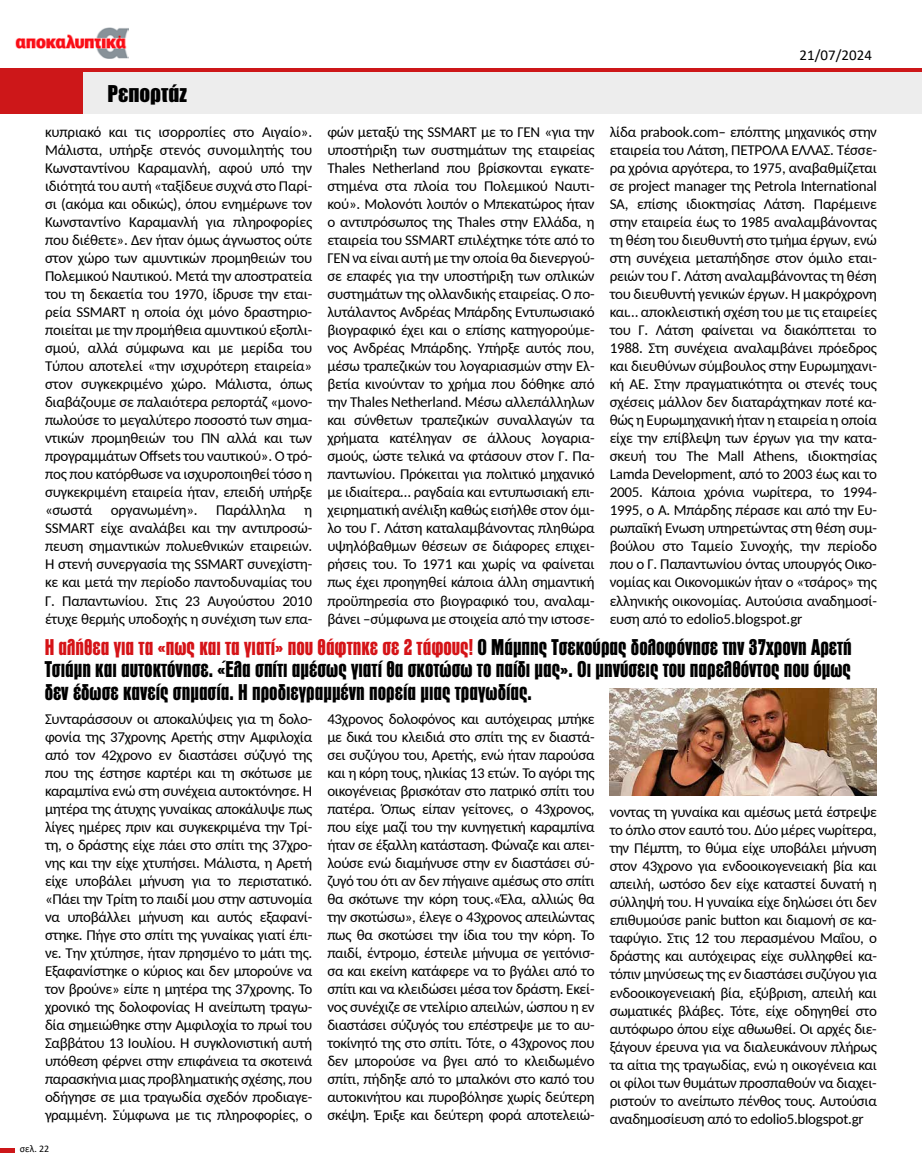
<style>
.page{position:relative;width:922px;height:1170px;background:#fff}
.page>*{position:absolute;margin:0;border:0;box-sizing:border-box;transform-origin:0 0}
.t1{font:900 22.5px "PF Fusion Sans";color:#000}
.t2{font:800 21.25px/22.5px "PF Fusion Sans";color:#000;text-align:justify}
.t3{font:15px/18px "Carlito";letter-spacing:-.02em;color:#000;text-align:justify}
.t4{font:15px "Calibri";color:#000}
.t5{font:10px "Calibri";color:#000}
.s1{color:#d51317}
</style>
<div class="page">
<div style="left:0;top:72px;width:921px;height:41px;background:#ededed"></div>
<hr style="left:0;top:68px;width:921px;height:3px;background:#cd1719">
<img style="left:15px;top:27px;width:114px;height:32px">
<svg style="left:0;top:1148px;width:15px;height:3px"></svg>
<div style="left:0;top:72px;width:83px;height:41px;background:#cd1719"></div>
<img style="left:609px;top:689px;width:266px;height:106px">
<p class="t4" style="left:799px;top:44px;width:74px">21/07/2024</p>
<h1 class="t1" style="left:108px;top:79px;width:81px">Ρεπορτάζ</h1>
<p class="t3" style="left:45px;top:122px;width:269px">κυπριακό και τις ισορροπίες στο Αιγαίο».<br>Μάλιστα, υπήρξε στενός συνομιλητής του Κωνσταντίνου Καραμανλή, αφού υπό την ιδιότητά του αυτή «ταξίδευε συχνά στο Παρί&shy;σι (ακόμα και οδικώς), όπου ενημέρωνε τον Κωνσταντίνο Καραμανλή για πληροφορίες που διέθετε». Δεν ήταν όμως άγνωστος ούτε στον χώρο των αμυντικών προμηθειών του Πολεμικού Ναυτικού. Μετά την αποστρατεία του τη δεκαετία του 1970, ίδρυσε την εται&shy;ρεία SSMART η οποία όχι μόνο δραστηριο&shy;ποιείται με την προμήθεια αμυντικού εξοπλι&shy;σμού, αλλά σύμφωνα και με μερίδα του Τύπου αποτελεί «την ισχυρότερη εταιρεία» στον συγκεκριμένο χώρο. Μάλιστα, όπως διαβάζουμε σε παλαιότερα ρεπορτάζ «μονο&shy;πωλούσε το μεγαλύτερο ποσοστό των σημα&shy;ντικών προμηθειών του ΠΝ αλλά και των προγραμμάτων Offsets του ναυτικού». Ο τρό&shy;πος που κατόρθωσε να ισχυροποιηθεί τόσο η συγκεκριμένη εταιρεία ήταν, επειδή υπήρξε «σωστά οργανωμένη». Παράλληλα η SSMART είχε αναλάβει και την αντιπροσώ&shy;πευση σημαντικών πολυεθνικών εταιρειών.<br>Η στενή συνεργασία της SSMART συνεχίστη&shy;κε και μετά την περίοδο παντοδυναμίας του Γ. Παπαντωνίου. Στις 23 Αυγούστου 2010 έτυχε θερμής υποδοχής η συνέχιση των επα-</p>
<p class="t3" style="left:327px;top:122px;width:269px">φών μεταξύ της SSMART με το ΓΕΝ «για την υποστήριξη των συστημάτων της εταιρείας Thales Netherland που βρίσκονται εγκατε&shy;στημένα στα πλοία του Πολεμικού Ναυτι&shy;κού». Μολονότι λοιπόν ο Μπεκατώρος ήταν ο αντιπρόσωπος της Thales στην Ελλάδα, η εταιρεία του SSMART επιλέχτηκε τότε από το ΓΕΝ να είναι αυτή με την οποία θα διενεργού&shy;σε επαφές για την υποστήριξη των οπλικών συστημάτων της ολλανδικής εταιρείας. Ο πο&shy;λυτάλαντος Ανδρέας Μπάρδης Εντυπωσιακό βιογραφικό έχει και ο επίσης κατηγορούμε&shy;νος Ανδρέας Μπάρδης. Υπήρξε αυτός που, μέσω τραπεζικών του λογαριασμών στην Ελ&shy;βετία κινούνταν το χρήμα που δόθηκε από την Thales Netherland. Μέσω αλλεπάλληλων και σύνθετων τραπεζικών συναλλαγών τα χρήματα κατέληγαν σε άλλους λογαρια&shy;σμούς, ώστε τελικά να φτάσουν στον Γ. Πα&shy;παντωνίου. Πρόκειται για πολιτικό μηχανικό με ιδιαίτερα… ραγδαία και εντυπωσιακή επι&shy;χειρηματική ανέλιξη καθώς εισήλθε στον όμι&shy;λο του Γ. Λάτση καταλαμβάνοντας πληθώρα υψηλόβαθμων θέσεων σε διάφορες επιχει&shy;ρήσεις του. Το 1971 και χωρίς να φαίνεται πως έχει προηγηθεί κάποια άλλη σημαντική προϋπηρεσία στο βιογραφικό του, αναλαμ&shy;βάνει –σύμφωνα με στοιχεία από την ιστοσε-</p>
<p class="t3" style="left:609px;top:122px;width:269px">λίδα prabook.com– επόπτης μηχανικός στην εταιρεία του Λάτση, ΠΕΤΡΟΛΑ ΕΛΛΑΣ. Τέσσε&shy;ρα χρόνια αργότερα, το 1975, αναβαθμίζεται σε project manager της Petrola International SA, επίσης ιδιοκτησίας Λάτση. Παρέμεινε στην εταιρεία έως το 1985 αναλαμβάνοντας τη θέση του διευθυντή στο τμήμα έργων, ενώ στη συνέχεια μεταπήδησε στον όμιλο εται&shy;ρειών του Γ. Λάτση αναλαμβάνοντας τη θέση του διευθυντή γενικών έργων. Η μακρόχρονη και… αποκλειστική σχέση του με τις εταιρείες του Γ. Λάτση φαίνεται να διακόπτεται το 1988. Στη συνέχεια αναλαμβάνει πρόεδρος και διευθύνων σύμβουλος στην Ευρωμηχανι&shy;κή ΑΕ. Στην πραγματικότητα οι στενές τους σχέσεις μάλλον δεν διαταράχτηκαν ποτέ κα&shy;θώς η Ευρωμηχανική ήταν η εταιρεία η οποία είχε την επίβλεψη των έργων για την κατα&shy;σκευή του The Mall Athens, ιδιοκτησίας Lamda Development, από το 2003 έως και το 2005. Κάποια χρόνια νωρίτερα, το 1994- 1995, ο Α. Μπάρδης πέρασε και από την Ευ&shy;ρωπαϊκή Ενωση υπηρετώντας στη θέση συμ&shy;βούλου στο Ταμείο Συνοχής, την περίοδο που ο Γ. Παπαντωνίου όντας υπουργός Οικο&shy;νομίας και Οικονομικών ήταν ο «τσάρος» της ελληνικής οικονομίας. Αυτούσια αναδημοσί&shy;ευση από το edolio5.blogspot.gr</p>
<p class="t2" style="left:45px;top:635px;width:808px"><span class="s1">Η αλήθεα για τα «πως και τα γιατί» που θάφτηκε σε 2 τάφους!</span> Ο Μάμπης Τσεκούρας δολοφόνησε την 37χρονη Αρετή Τσιάμη και αυτοκτόνησε. «Έλα σπίτι αμέσως γιατί θα σκοτώσω το παίδι μας». Οι μηνύσεις του παρελθόντος που όμως δεν έδωσε κανείς σημασία. Η προδιεγραμμένη πορεία μιας τραγωδίας.</p>
<p class="t3" style="left:45px;top:709px;width:269px">Συνταράσσουν οι αποκαλύψεις για τη δολο&shy;φονία της 37χρονης Αρετής στην Αμφιλοχία από τον 42χρονο εν διαστάσει σύζυγό της που της έστησε καρτέρι και τη σκότωσε με καραμπίνα ενώ στη συνέχεια αυτοκτόνησε. Η μητέρα της άτυχης γυναίκας αποκάλυψε πως λίγες ημέρες πριν και συγκεκριμένα την Τρί&shy;τη, ο δράστης είχε πάει στο σπίτι της 37χρο&shy;νης και την είχε χτυπήσει. Μάλιστα, η Αρετή είχε υποβάλει μήνυση για το περιστατικό. «Πάει την Τρίτη το παιδί μου στην αστυνομία να υποβάλλει μήνυση και αυτός εξαφανί&shy;στηκε. Πήγε στο σπίτι της γυναίκας γιατί έπι&shy;νε. Την χτύπησε, ήταν πρησμένο το μάτι της.<br>Εξαφανίστηκε ο κύριος και δεν μπορούνε να τον βρούνε» είπε η μητέρα της 37χρονης. Το χρονικό της δολοφονίας Η ανείπωτη τραγω&shy;δία σημειώθηκε στην Αμφιλοχία το πρωί του Σαββάτου 13 Ιουλίου. Η συγκλονιστική αυτή υπόθεση φέρνει στην επιφάνεια τα σκοτεινά παρασκήνια μιας προβληματικής σχέσης, που οδήγησε σε μια τραγωδία σχεδόν προδιαγε&shy;γραμμένη. Σύμφωνα με τις πληροφορίες, ο</p>
<p class="t3" style="left:327px;top:709px;width:269px">43χρονος δολοφόνος και αυτόχειρας μπήκε με δικά του κλειδιά στο σπίτι της εν διαστά&shy;σει συζύγου του, Αρετής, ενώ ήταν παρούσα και η κόρη τους, ηλικίας 13 ετών. Το αγόρι της οικογένειας βρισκόταν στο πατρικό σπίτι του πατέρα. Όπως είπαν γείτονες, ο 43χρονος, που είχε μαζί του την κυνηγετική καραμπίνα ήταν σε έξαλλη κατάσταση. Φώναζε και απει&shy;λούσε ενώ διαμήνυσε στην εν διαστάσει σύ&shy;ζυγό του ότι αν δεν πήγαινε αμέσως στο σπίτι θα σκότωνε την κόρη τους.«Έλα, αλλιώς θα την σκοτώσω», έλεγε ο 43χρονος απειλώντας πως θα σκοτώσει την ίδια του την κόρη. Το παιδί, έντρομο, έστειλε μήνυμα σε γειτόνισ&shy;σα και εκείνη κατάφερε να το βγάλει από το σπίτι και να κλειδώσει μέσα τον δράστη. Εκεί&shy;νος συνέχιζε σε ντελίριο απειλών, ώσπου η εν διαστάσει σύζυγός του επέστρεψε με το αυ&shy;τοκίνητό της στο σπίτι. Τότε, ο 43χρονος που δεν μπορούσε να βγει από το κλειδωμένο σπίτι, πήδηξε από το μπαλκόνι στο καπό του αυτοκινήτου και πυροβόλησε χωρίς δεύτερη σκέψη. Έριξε και δεύτερη φορά αποτελειώ-</p>
<p class="t5" style="left:20px;top:1141px;width:31px">σελ. 22</p>
<p class="t3" style="left:609px;top:802px;width:269px">νοντας τη γυναίκα και αμέσως μετά έστρεψε το όπλο στον εαυτό του. Δύο μέρες νωρίτερα, την Πέμπτη, το θύμα είχε υποβάλει μήνυση στον 43χρονο για ενδοοικογενειακή βία και απειλή, ωστόσο δεν είχε καταστεί δυνατή η σύλληψή του. Η γυναίκα είχε δηλώσει ότι δεν επιθυμούσε panic button και διαμονή σε κα&shy;ταφύγιο. Στις 12 του περασμένου Μαΐου, ο δράστης και αυτόχειρας είχε συλληφθεί κα&shy;τόπιν μηνύσεως της εν διαστάσει συζύγου για ενδοοικογενειακή βία, εξύβριση, απειλή και σωματικές βλάβες. Τότε, είχε οδηγηθεί στο αυτόφωρο όπου είχε αθωωθεί. Οι αρχές διε&shy;ξάγουν έρευνα για να διαλευκάνουν πλήρως τα αίτια της τραγωδίας, ενώ η οικογένεια και οι φίλοι των θυμάτων προσπαθούν να διαχει&shy;ριστούν το ανείπωτο πένθος τους. Αυτούσια αναδημοσίευση από το edolio5.blogspot.gr</p>
</div>
